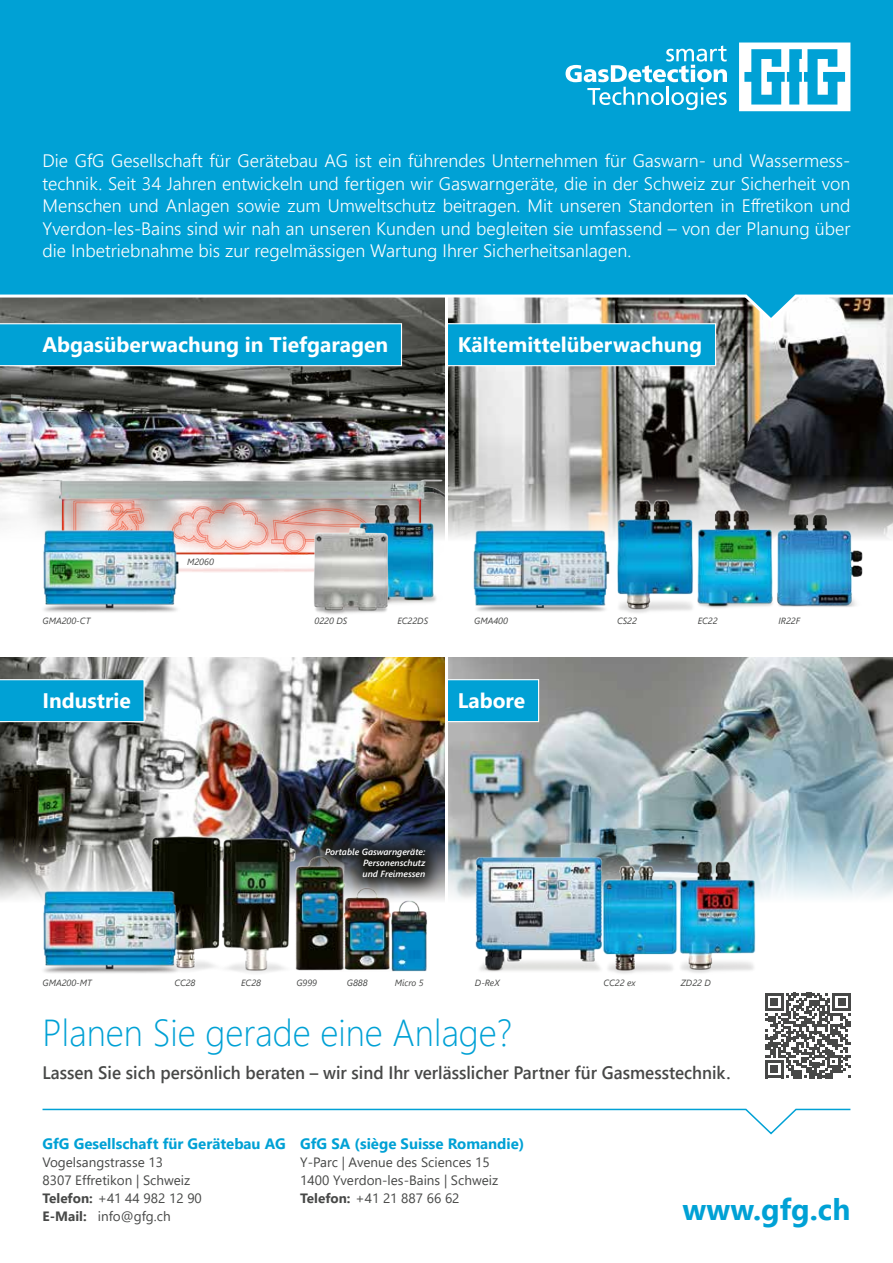
<style>
.page{position:relative;width:893px;height:1263px;background:#fff}
.page>*{position:absolute;margin:0;border:0;box-sizing:border-box;transform-origin:0 0}
.t1{font:300 37.5px "Segoe UI";color:#00a1d5;scale:.95 1}
.t2{font:700 30px "Segoe UI";color:#00a1d5}
.t3{font:700 21px "Segoe UI";color:#fff}
.t4{font:300 18px/22.5px "Segoe UI";color:#fff;text-align:justify}
.t5{font:600 18px "Segoe UI";color:#474847;scale:.95 1}
.t6{font:700 15px "Segoe UI";color:#00a1d5}
.t7{font:13.5px/18px "Segoe UI";color:#474847}
.t8{font:italic 9px "Segoe UI";color:#474847}
.t9{font:italic 600 9px/10.8px "Segoe UI";color:#fff;text-align:justify}
.s1{font-weight:700}
</style>
<div class="page">
<img style="left:448px;top:324px;width:445px;height:132px">
<img style="left:448px;top:657px;width:445px;height:160px">
<svg style="left:448px;top:678px;width:92px;height:45px;background:#17a6d4"></svg>
<img style="left:0;top:657px;width:445px;height:160px">
<svg style="left:448px;top:324px;width:269px;height:43px;background:#0da4d5"></svg>
<img style="left:0;top:324px;width:445px;height:132px">
<svg style="left:0;top:456px;width:893px;height:83px;background:#92918f"></svg>
<img style="left:0;top:817px;width:893px;height:83px">
<svg style="left:42px;top:1108px;width:809px;height:27px"></svg>
<svg style="left:0;top:0;width:893px;height:324px;background:#0d9fce"></svg>
<svg style="left:739px;top:43px;width:111px;height:68px"></svg>
<svg style="left:566px;top:45px;width:161px;height:65px"></svg>
<svg style="left:0;top:323px;width:403px;height:44px;background:#10a4d4"></svg>
<svg style="left:0;top:678px;width:145px;height:45px;background:#13a4d2"></svg>
<hr style="left:445px;top:296px;width:3px;height:637px;background:#fff">
<svg style="left:765px;top:993px;width:86px;height:85px"></svg>
<img style="left:36px;top:475px;width:409px;height:97px">
<img style="left:39px;top:526px;width:143px;height:86px">
<img style="left:471px;top:526px;width:138px;height:86px">
<img style="left:351px;top:501px;width:93px;height:103px">
<img style="left:609px;top:496px;width:93px;height:117px">
<img style="left:612px;top:863px;width:60px;height:111px">
<img style="left:672px;top:858px;width:92px;height:115px">
<img style="left:689px;top:507px;width:92px;height:105px">
<img style="left:773px;top:511px;width:92px;height:96px">
<img style="left:306px;top:525px;width:89px;height:89px">
<img style="left:135px;top:835px;width:102px;height:136px">
<img style="left:467px;top:856px;width:145px;height:116px">
<img style="left:39px;top:888px;width:143px;height:85px">
<img style="left:206px;top:836px;width:98px;height:137px">
<img style="left:291px;top:856px;width:49px;height:117px">
<img style="left:340px;top:900px;width:49px;height:71px">
<img style="left:389px;top:900px;width:39px;height:72px">
<div style="left:304px;top:826px;width:144px;height:74px;background:#12120d;opacity:.95"></div>
<p class="t4" style="left:43px;top:148px;width:809px">Die GfG Gesellschaft für Gerätebau AG ist ein führendes Unternehmen für Gaswarn- und Wassermess&shy;technik. Seit 34 Jahren entwickeln und fertigen wir Gaswarngeräte, die in der Schweiz zur Sicherheit von Menschen und Anlagen sowie zum Umweltschutz beitragen. Mit unseren Standorten in Effretikon und Yverdon-les-Bains sind wir nah an unseren Kunden und begleiten sie umfassend – von der Planung über die Inbetriebnahme bis zur regelmässigen Wartung Ihrer Sicherheitsanlagen.</p>
<p class="t3" style="left:43px;top:325px;width:347px">Abgasüberwachung in Tiefgaragen</p>
<p class="t3" style="left:458px;top:325px;width:246px">Kältemittelüberwachung</p>
<p class="t8" style="left:187px;top:553px;width:28px">M2060</p>
<p class="t8" style="left:43px;top:613px;width:49px">GMA200-CT</p>
<p class="t8" style="left:778px;top:613px;width:23px">IR22F</p>
<p class="t8" style="left:315px;top:613px;width:34px">0220 DS</p>
<p class="t8" style="left:397px;top:613px;width:32px">EC22DS</p>
<p class="t8" style="left:474px;top:613px;width:35px">GMA400</p>
<p class="t8" style="left:617px;top:613px;width:21px">CS22</p>
<p class="t8" style="left:698px;top:613px;width:21px">EC22</p>
<p class="t3" style="left:43px;top:681px;width:90px">Industrie</p>
<p class="t3" style="left:458px;top:681px;width:69px">Labore</p>
<p class="t9" style="left:363px;top:845px;width:64px;text-indent:-38px">Portable Gaswarngeräte:<br>Personenschutz und Freimessen</p>
<p class="t8" style="left:43px;top:974px;width:51px">GMA200-MT</p>
<p class="t8" style="left:174px;top:974px;width:23px">CC28</p>
<p class="t8" style="left:241px;top:974px;width:21px">EC28</p>
<p class="t8" style="left:296px;top:974px;width:22px">G999</p>
<p class="t8" style="left:347px;top:974px;width:22px">G888</p>
<p class="t8" style="left:395px;top:974px;width:30px">Micro 5</p>
<p class="t8" style="left:475px;top:974px;width:26px">D-ReX</p>
<p class="t8" style="left:603px;top:974px;width:34px">CC22 ex</p>
<p class="t8" style="left:681px;top:974px;width:32px">ZD22 D</p>
<h1 class="t1" style="left:43px;top:997px;width:496px">Planen Sie gerade eine Anlage?</h1>
<p class="t5" style="left:43px;top:1055px;width:726px">Lassen Sie sich persönlich beraten – wir sind Ihr verlässlicher Partner für Gasmesstechnik.</p>
<p class="t6" style="left:43px;top:1129px;width:245px">GfG Gesellschaft für Gerätebau AG</p>
<p class="t7" style="left:43px;top:1151px;width:161px">Vogelsangstrasse 13<br>8307 Effretikon | Schweiz<br><span class="s1">Telefon:</span> +41 44 982 12 90<br><span class="s1">E-Mail:</span> info@gfg.ch</p>
<p class="t6" style="left:300px;top:1129px;width:226px">GfG SA (siège Suisse Romandie)</p>
<p class="t7" style="left:300px;top:1151px;width:199px">Y-Parc | Avenue des Sciences 15<br>1400 Yverdon-les-Bains | Schweiz<br><span class="s1">Telefon:</span> +41 21 887 66 62</p>
<h2 class="t2" style="left:682px;top:1181px;width:169px">www.gfg.ch</h2>
</div>
